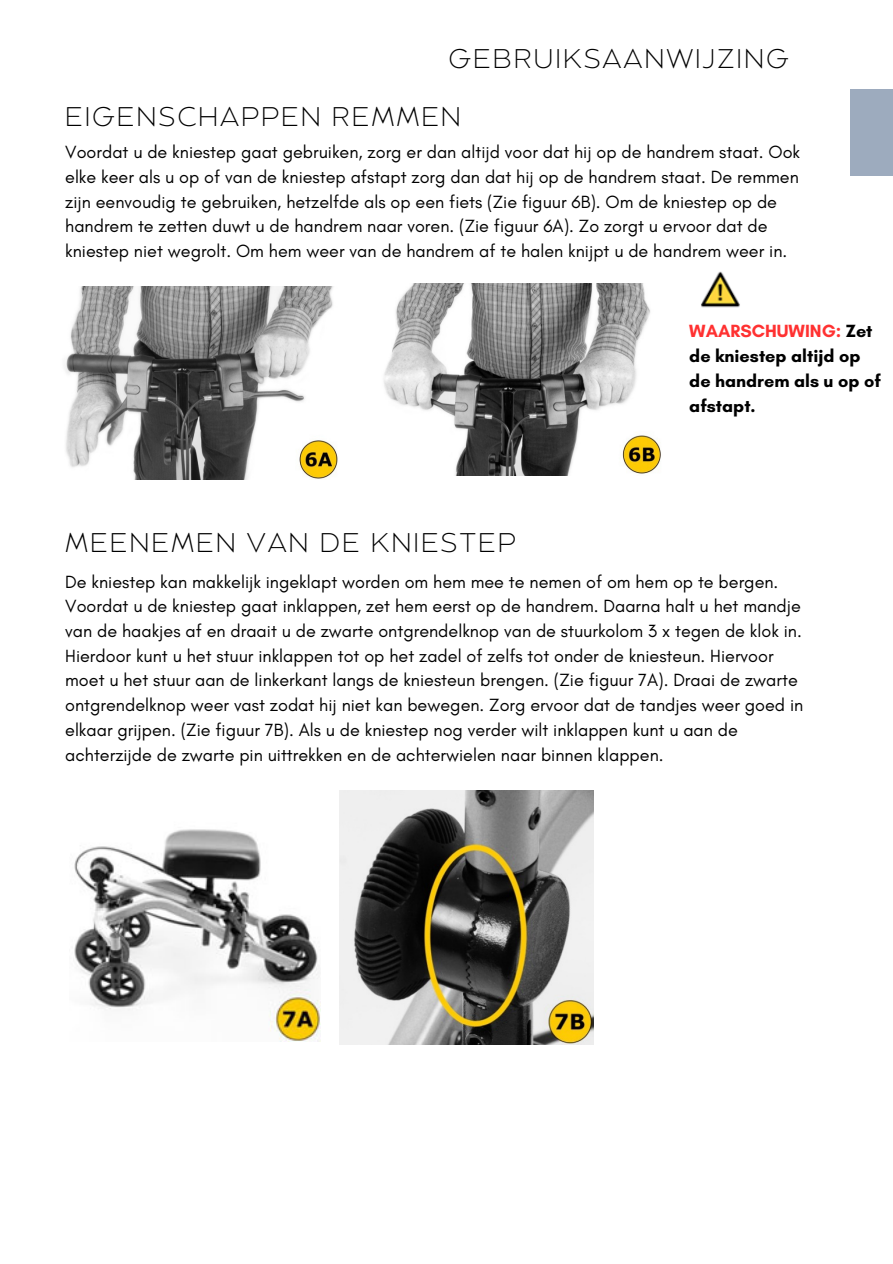
<style>
.page{position:relative;width:893px;height:1264px;background:#fff}
.page>*{position:absolute;margin:0;border:0;box-sizing:border-box;transform-origin:0 0}
.t1{font:200 27px "Balgin";letter-spacing:.07em;color:#000}
.t2{font:18px/24.8px "Glacial Indifference";color:#000}
.t3{font:700 18px/24.8px "Glacial Indifference";color:#000}
.s1{color:#ff3131}
</style>
<div class="page">
<div style="left:850px;top:89px;width:42px;height:87px;background:#9dabbe"></div>
<img style="left:701px;top:271px;width:39px;height:37px">
<img style="left:65px;top:287px;width:273px;height:192px">
<img style="left:384px;top:283px;width:277px;height:193px">
<img style="left:74px;top:829px;width:246px;height:212px">
<img style="left:339px;top:790px;width:254px;height:254px">
<h1 class="t1" style="left:448px;top:41px;width:342px">GEBRUIKSAANWIJZING</h1>
<h1 class="t1" style="left:65px;top:99px;width:397px">EIGENSCHAPPEN REMMEN</h1>
<p class="t2" style="left:65px;top:140px;width:736px">Voordat u de kniestep gaat gebruiken, zorg er dan altijd voor dat hij op de handrem staat. Ook elke keer als u op of van de kniestep afstapt zorg dan dat hij op de handrem staat. De remmen zijn eenvoudig te gebruiken, hetzelfde als op een fiets (Zie figuur 6B). Om de kniestep op de handrem te zetten duwt u de handrem naar voren. (Zie figuur 6A). Zo zorgt u ervoor dat de kniestep niet wegrolt. Om hem weer van de handrem af te halen knijpt u de handrem weer in.</p>
<h1 class="t1" style="left:65px;top:525px;width:452px">MEENEMEN VAN DE KNIESTEP</h1>
<p class="t3" style="left:689px;top:319px;width:193px"><span class="s1">WAARSCHUWING:</span> Zet de kniestep altijd op de handrem als u op of afstapt.</p>
<p class="t2" style="left:65px;top:569px;width:739px">De kniestep kan makkelijk ingeklapt worden om hem mee te nemen of om hem op te bergen.<br>Voordat u de kniestep gaat inklappen, zet hem eerst op de handrem. Daarna halt u het mandje van de haakjes af en draait u de zwarte ontgrendelknop van de stuurkolom 3 x tegen de klok in.<br>Hierdoor kunt u het stuur inklappen tot op het zadel of zelfs tot onder de kniesteun. Hiervoor moet u het stuur aan de linkerkant langs de kniesteun brengen. (Zie figuur 7A). Draai de zwarte ontgrendelknop weer vast zodat hij niet kan bewegen. Zorg ervoor dat de tandjes weer goed in elkaar grijpen. (Zie figuur 7B). Als u de kniestep nog verder wilt inklappen kunt u aan de achterzijde de zwarte pin uittrekken en de achterwielen naar binnen klappen.</p>
</div>
